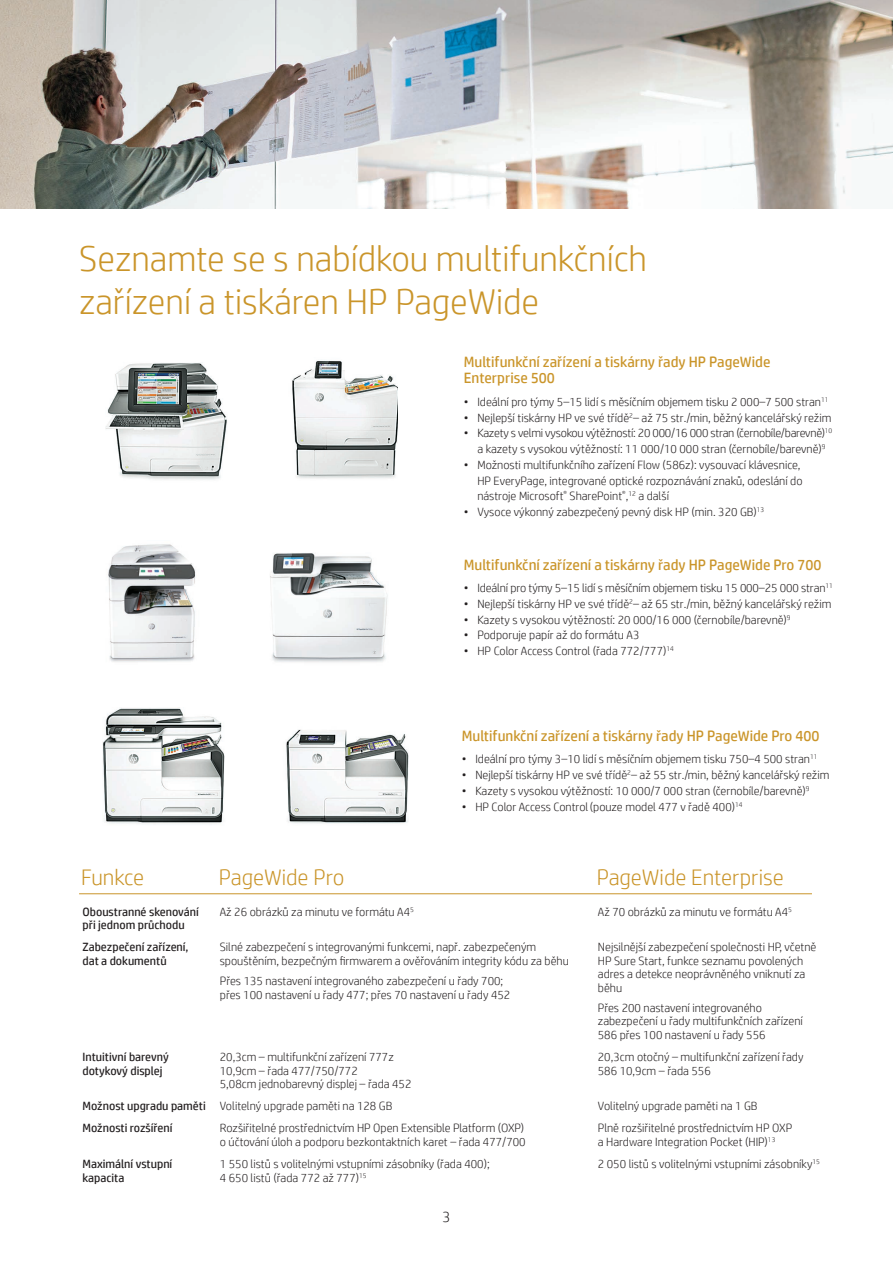
<style>
.page{position:relative;width:893px;height:1263px;background:#fff}
.page>*{position:absolute;margin:0;border:0;box-sizing:border-box;transform-origin:0 0}
.t1{font:300 36px/43.2px "HP Simplified";color:#ca952a}
.t2{font:300 22.5px "HP Simplified";color:#ca952a}
.t3{font:15px/16.5px "HP Simplified";color:#ca952a}
.t4{font:300 15px "HP Simplified";color:#231f20}
.t5{font:300 12px/13.5px "HP Simplified";color:#231f20}
.t6{font:12px/13.5px "HP Simplified";color:#231f20}
.t7{font:300 12px/15.8px "HP Simplified";letter-spacing:-.02em;color:#231f20;text-align:center}
.s1{font-weight:400}
</style>
<div class="page">
<img style="left:0;top:0;width:893px;height:208px">
<img style="left:106px;top:363px;width:121px;height:117px">
<img style="left:292px;top:361px;width:106px;height:118px">
<img style="left:103px;top:708px;width:306px;height:117px">
<hr style="left:79px;top:893px;width:733px;height:1px;background:#ca952a">
<img style="left:270px;top:553px;width:118px;height:109px">
<img style="left:108px;top:544px;width:88px;height:118px">
<h1 class="t1" style="left:79px;top:236px;width:569px">Seznamte se s nabídkou multifunkčních zařízení a tiskáren HP PageWide</h1>
<p class="t3" style="left:464px;top:353px;width:308px">Multifunkční zařízení a tiskárny řady HP PageWide<br>Enterprise 500</p>
<p class="t5" style="left:464px;top:395px;width:366px">• Ideální pro týmy 5–15 lidí s měsíčním objemem tisku 2 000–7 500 stran<sup>11</sup></p>
<p class="t5" style="left:464px;top:410px;width:369px">• Nejlepší tiskárny HP ve své třídě<sup>2</sup>– až 75 str./min, běžný kancelářský režim</p>
<p class="t7" style="left:464px;top:425px;width:370px">• Kazety s velmi vysokou výtěžností: 20 000/16 000 stran (černobíle/barevně)<sup>10 </sup>a kazety s vysokou výtěžností: 11 000/10 000 stran (černobíle/barevně)<sup>9</sup></p>
<p class="t5" style="left:477px;top:456px;width:327px;line-height:15.8px;text-indent:-14px">• Možnosti multifunkčního zařízení Flow (586z): vysouvací klávesnice,<br>HP EveryPage, integrované optické rozpoznávání znaků, odeslání do nástroje Microsoft<sup>®</sup> SharePoint<sup>®</sup>,<sup>12</sup> a další</p>
<p class="t5" style="left:464px;top:505px;width:302px">• Vysoce výkonný zabezpečený pevný disk HP (min. 320 GB)<sup>13</sup></p>
<p class="t3" style="left:464px;top:556px;width:359px">Multifunkční zařízení a tiskárny řady HP PageWide Pro 700</p>
<p class="t5" style="left:464px;top:581px;width:370px">• Ideální pro týmy 5–15 lidí s měsíčním objemem tisku 15 000–25 000 stran<sup>11</sup></p>
<p class="t5" style="left:464px;top:596px;width:369px">• Nejlepší tiskárny HP ve své třídě<sup>2</sup>– až 65 str./min, běžný kancelářský režim</p>
<p class="t5" style="left:464px;top:612px;width:328px">• Kazety s vysokou výtěžností: 20 000/16 000 (černobíle/barevně)<sup>9</sup></p>
<p class="t5" style="left:464px;top:628px;width:177px">• Podporuje papír až do formátu A3</p>
<p class="t5" style="left:464px;top:644px;width:212px">• HP Color Access Control (řada 772/777)<sup>14</sup></p>
<p class="t3" style="left:462px;top:727px;width:359px">Multifunkční zařízení a tiskárny řady HP PageWide Pro 400</p>
<p class="t5" style="left:462px;top:752px;width:357px">• Ideální pro týmy 3–10 lidí s měsíčním objemem tisku 750–4 500 stran<sup>11</sup></p>
<p class="t5" style="left:462px;top:768px;width:369px">• Nejlepší tiskárny HP ve své třídě<sup>2</sup>– až 55 str./min, běžný kancelářský režim</p>
<p class="t5" style="left:462px;top:783px;width:349px">• Kazety s vysokou výtěžností: 10 000/7 000 stran (černobíle/barevně)<sup>9</sup></p>
<p class="t5" style="left:462px;top:799px;width:282px">• HP Color Access Control(pouze model 477 v řadě 400)<sup>14</sup></p>
<h2 class="t2" style="left:81px;top:862px;width:65px">Funkce</h2>
<h2 class="t2" style="left:219px;top:862px;width:127px">PageWide Pro</h2>
<h2 class="t2" style="left:597px;top:862px;width:189px">PageWide Enterprise</h2>
<p class="t6" style="left:82px;top:904px;width:118px">Oboustranné skenování při jednom průchodu</p>
<p class="t5" style="left:220px;top:904px;width:196px">Až 26 obrázků za minutu ve formátu A4<sup>5</sup></p>
<p class="t5" style="left:598px;top:904px;width:196px">Až 70 obrázků za minutu ve formátu A4<sup>5</sup></p>
<p class="t6" style="left:82px;top:940px;width:108px">Zabezpečení zařízení, dat a dokumentů</p>
<p class="t5" style="left:220px;top:940px;width:350px">Silné zabezpečení s integrovanými funkcemi, např. zabezpečeným spouštěním, bezpečným firmwarem a ověřováním integrity kódu za běhu</p>
<p class="t5" style="left:220px;top:974px;width:292px">Přes 135 nastavení integrovaného zabezpečení u řady 700; přes 100 nastavení u řady 477; přes 70 nastavení u řady 452</p>
<p class="t5" style="left:598px;top:940px;width:220px">Nejsilnější zabezpečení společnosti HP, včetně HP Sure Start, funkce seznamu povolených adres a detekce neoprávněného vniknutí za běhu</p>
<p class="t5" style="left:598px;top:1001px;width:207px">Přes 200 nastavení integrovaného zabezpečení u řady multifunkčních zařízení<br>586 přes 100 nastavení u řady 556</p>
<p class="t6" style="left:82px;top:1050px;width:88px">Intuitivní barevný dotykový displej</p>
<p class="t5" style="left:220px;top:1050px;width:193px">20,3cm – multifunkční zařízení 777z<br>10,9cm – řada 477/750/772<br>5,08cm jednobarevný displej – řada 452</p>
<p class="t5" style="left:598px;top:1050px;width:207px">20,3cm otočný – multifunkční zařízení řady<br>586 10,9cm – řada 556</p>
<p class="t5" style="left:82px;top:1099px;width:311px"><span class="s1">Možnost upgradu paměti</span> Volitelný upgrade paměti na 128 GB</p>
<p class="t5" style="left:598px;top:1099px;width:161px">Volitelný upgrade paměti na 1 GB</p>
<p class="t6" style="left:82px;top:1121px;width:92px">Možnosti rozšíření</p>
<p class="t5" style="left:220px;top:1121px;width:307px">Rozšiřitelné prostřednictvím HP Open Extensible Platform (OXP) o účtování úloh a podporu bezkontaktních karet – řada 477/700</p>
<p class="t5" style="left:598px;top:1121px;width:196px">Plně rozšiřitelné prostřednictvím HP OXP a Hardware Integration Pocket (HIP)<sup>13</sup></p>
<p class="t6" style="left:82px;top:1157px;width:91px">Maximální vstupní kapacita</p>
<p class="t5" style="left:220px;top:1157px;width:271px">1 550 listů s volitelnými vstupními zásobníky (řada 400);<br>4 650 listů (řada 772 až 777)<sup>15</sup></p>
<p class="t5" style="left:598px;top:1157px;width:224px">2 050 listů s volitelnými vstupními zásobníky<sup>15</sup></p>
<p class="t4" style="left:442px;top:1207px;width:10px">3</p>
</div>
